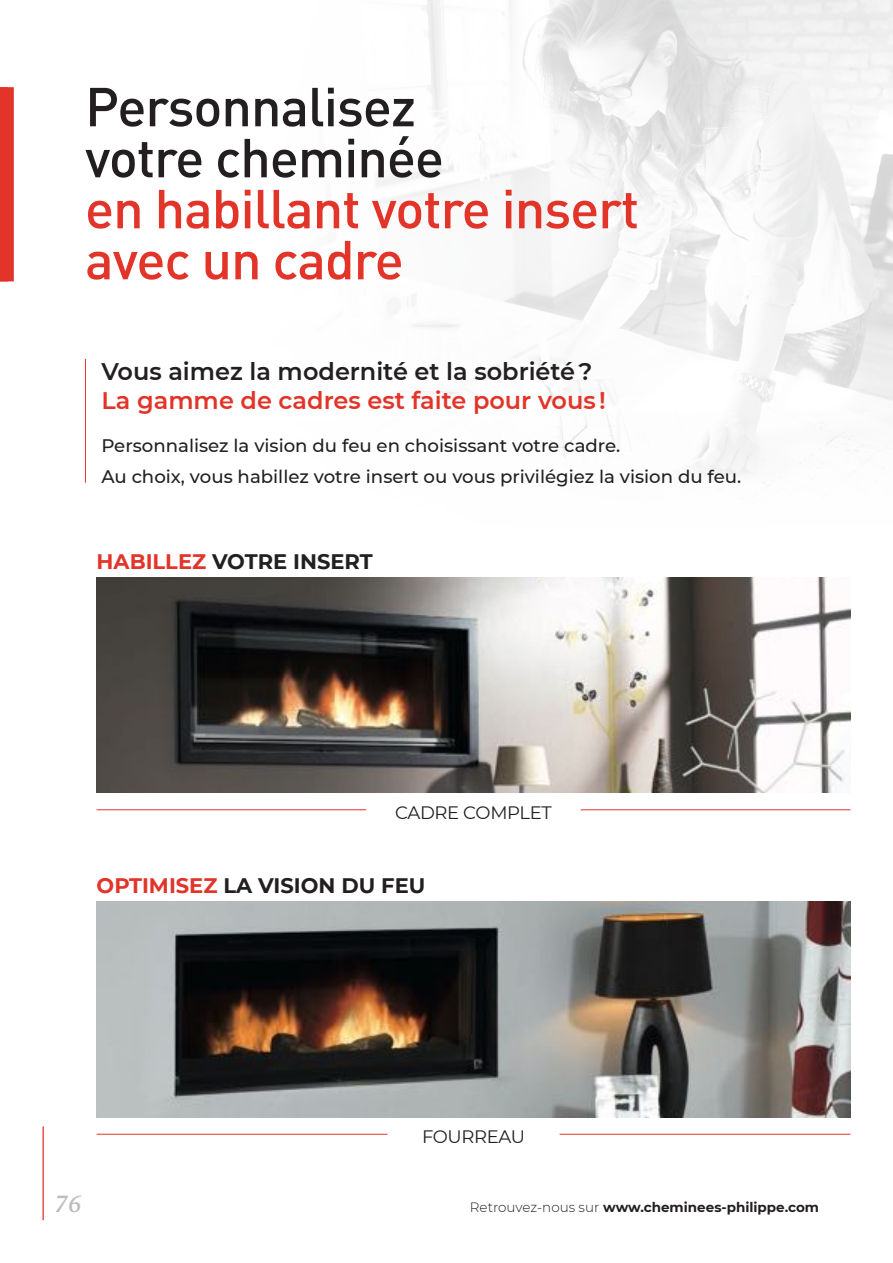
<style>
.page{position:relative;width:893px;height:1263px;background:#fff}
.page>*{position:absolute;margin:0;border:0;box-sizing:border-box;transform-origin:0 0}
.t1{font:500 54px/51px "DIN Pro";letter-spacing:-.02em;color:#e23429}
.t2{font:500 54px/51px "DIN Pro";letter-spacing:-.02em;color:#231f20}
.t3{font:italic 600 25.5px "Source Serif Pro";color:#bcbdc0}
.t4{font:600 24px "Montserrat";color:#231f20}
.t5{font:600 24px "Montserrat";color:#e23429}
.t6{font:700 21px "Montserrat";color:#231f20}
.t7{font:500 18.15px/30.3px "Montserrat";color:#231f20}
.t8{font:18px "Montserrat";letter-spacing:-.02em;color:#231f20}
.t9{font:700 13.5px "Montserrat";color:#231f20}
.s1{color:#e23429}
.s2{font-weight:300}
</style>
<div class="page">
<img style="left:0;top:0;width:893px;height:484px">
<div style="left:0;top:87px;width:14px;height:194px;background:#e23429"></div>
<img style="left:97px;top:577px;width:753px;height:215px">
<hr style="left:581px;top:809px;width:269px;height:1px;background:#e23429">
<hr style="left:97px;top:809px;width:269px;height:1px;background:#e23429">
<img style="left:97px;top:902px;width:753px;height:215px">
<hr style="left:560px;top:1134px;width:290px;height:1px;background:#e23429">
<hr style="left:97px;top:1134px;width:290px;height:1px;background:#e23429">
<hr style="left:85px;top:359px;width:1px;height:124px;background:#e23429">
<hr style="left:43px;top:1127px;width:1px;height:93px;background:#e23429">
<h1 class="t2" style="left:85px;top:75px;width:360px">Personnalisez votre cheminée</h1>
<h1 class="t1" style="left:85px;top:177px;width:556px">en habillant votre insert avec un cadre</h1>
<h3 class="t4" style="left:101px;top:354px;width:493px">Vous aimez la modernité et la sobriété ?</h3>
<h3 class="t5" style="left:101px;top:383px;width:506px">La gamme de cadres est faite pour vous !</h3>
<p class="t7" style="left:101px;top:430px;width:641px">Personnalisez la vision du feu en choisissant votre cadre.<br>Au choix, vous habillez votre insert ou vous privilégiez la vision du feu.</p>
<p class="t6" style="left:97px;top:546px;width:278px"><span class="s1">HABILLEZ</span> VOTRE INSERT</p>
<p class="t8" style="left:395px;top:800px;width:158px">CADRE COMPLET</p>
<p class="t6" style="left:97px;top:870px;width:330px"><span class="s1">OPTIMISEZ</span> LA VISION DU FEU</p>
<p class="t8" style="left:422px;top:1124px;width:105px">FOURREAU</p>
<h2 class="t3" style="left:54px;top:1186px;width:28px">76</h2>
<p class="t9" style="left:470px;top:1197px;width:351px"><span class="s2">Retrouvez-nous sur</span> www.cheminees-philippe.com</p>
</div>
